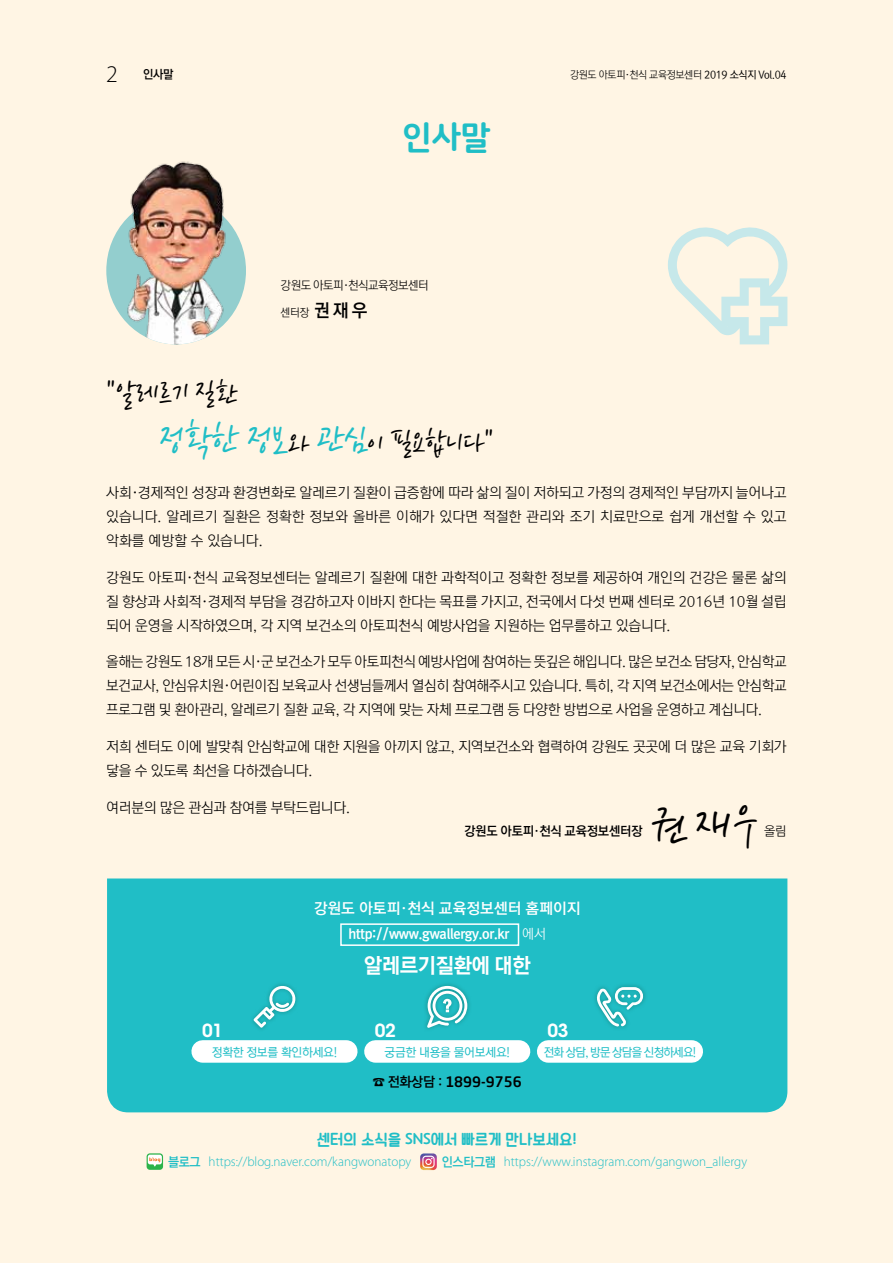
<style>
.page{position:relative;width:893px;height:1263px;background:#fff5e4}
.page>*{position:absolute;margin:0;border:0;box-sizing:border-box;transform-origin:0 0}
.t1{font:51px "THEFACESHOP";color:#000;scale:.96 1}
.t2{font:33px "Nanum Square Round OTFEB";color:#20bec6}
.t3{font:31.5px/48.3px "THEFACESHOP";letter-spacing:-.02em;color:#000}
.t4{font:21px "Rix M Go EB";letter-spacing:-.03em;color:#fff}
.t5{font:600 18px "ITC Avant Garde Std";color:#fff}
.t6{font:15px "ic OT Appgulim R";letter-spacing:-.01em;color:#20bec6}
.t7{font:15px "Rix M Go B";color:#fff}
.t8{font:14.25px/24px "Rix M Go L";letter-spacing:-.02em;color:#000;text-align:justify}
.t9{font:500 14.25px "Neo Sans Pro";color:#000}
.t10{font:300 13.5px "Myriad Pro";color:#20bec6}
.t11{font:13.5px "Rix M Go EB";letter-spacing:-.02em;color:#fff}
.t12{font:12.75px "Rix M Go B";letter-spacing:-.02em;color:#000}
.t13{font:12.75px "Rix M Go L";color:#000}
.t14{font:12px "Rix M Go M";letter-spacing:-.02em;color:#20bec6}
.t15{font:12px "Rix M Go M";letter-spacing:-.06em;color:#20bec6}
.t16{font:12px "Rix M Go L";letter-spacing:-.04em;color:#000}
.t17{font:12px "Rix M Go B";color:#000;scale:.96 1}
.t18{font:11.25px "Rix M Go L";color:#000}
.t19{font:10.5px "Rix M Go L";letter-spacing:-.03em;color:#000;scale:.96 1}
.s1{font-family:"Myriad Pro";font-weight:300;font-size:24px}
.s2{font-family:"Rix M Go M"}
.s3{font-family:"Rix M Go B";font-size:18px}
.s4{font-size:42.15px;color:#20bec6}
.s5{font-family:"Rix M Go L"}
.s6{font-family:"Rix M Go L";font-weight:400;font-size:13.5px}
.s7{font-family:"Rix M Go B";font-weight:400;font-size:13.5px}
.s8{font-family:"Rix M Go B";font-weight:400;font-size:12.9px}
</style>
<div class="page">
<div style="left:106px;top:197px;width:140px;height:147px;background:#93cece;border-radius:50%"></div>
<img style="left:113px;top:161px;width:117px;height:183px">
<div style="left:147px;top:1153px;width:16px;height:17px;background:#2cb34a;border-radius:3px"></div>
<svg style="left:148px;top:1154px;width:14px;height:12px"></svg>
<svg style="left:420px;top:1153px;width:17px;height:17px"></svg>
<div style="left:107px;top:878px;width:680px;height:234px;background:#20bec6"></div>
<div style="left:310px;top:896px;width:274px;height:84px;background:#20bec6"></div>
<div style="left:203px;top:1040px;width:143px;height:23px;background:#fff"></div>
<div style="left:375px;top:1040px;width:144px;height:23px;background:#fff"></div>
<div style="left:548px;top:1040px;width:144px;height:23px;background:#fff"></div>
<div style="left:423px;top:981px;width:49px;height:51px;background:#12716a;opacity:.6"></div>
<svg style="left:427px;top:986px;width:40px;height:42px;background:#73ced1"></svg>
<div style="left:249px;top:981px;width:51px;height:51px;background:#20bec6"></div>
<svg style="left:253px;top:985px;width:44px;height:43px"></svg>
<div style="left:592px;top:982px;width:55px;height:49px;background:#12716a;opacity:.6"></div>
<svg style="left:596px;top:987px;width:47px;height:39px;background:#5dc9cd"></svg>
<div style="left:340px;top:923px;width:179px;height:23px;border:2px solid #fff"></div>
<svg style="left:668px;top:227px;width:119px;height:117px"></svg>
<p class="t17" style="left:106px;top:68px;width:72px"><span class="s1">2</span> 인사말</p>
<p class="t19" style="left:570px;top:69px;width:227px">강원도 아토피·천식 교육정보센터 <span class="s2">2019 소식지 Vol.04</span></p>
<h2 class="t2" style="left:402px;top:118px;width:90px">인사말</h2>
<p class="t16" style="left:281px;top:279px;width:150px">강원도 아토피·천식교육정보센터</p>
<p class="t18" style="left:281px;top:306px;width:88px">센터장 <span class="s3">권 재 우</span></p>
<h3 class="t3" style="left:159px;top:371px;width:337px;text-indent:-52px">"알레르기 질환<br><span class="s4">정확한 정보</span>와 <span class="s4">관심</span>이 필요합니다"</h3>
<p class="t8" style="left:106px;top:481px;width:682px">사회·경제적인 성장과 환경변화로 알레르기 질환이 급증함에 따라 삶의 질이 저하되고 가정의 경제적인 부담까지 늘어나고 있습니다. 알레르기 질환은 정확한 정보와 올바른 이해가 있다면 적절한 관리와 조기 치료만으로 쉽게 개선할 수 있고 악화를 예방할 수 있습니다.</p>
<p class="t8" style="left:106px;top:565px;width:682px">강원도 아토피·천식 교육정보센터는 알레르기 질환에 대한 과학적이고 정확한 정보를 제공하여 개인의 건강은 물론 삶의 질 향상과 사회적·경제적 부담을 경감하고자 이바지 한다는 목표를 가지고, 전국에서 다섯 번째 센터로 2016년 10월 설립 되어 운영을 시작하였으며, 각 지역 보건소의 아토피천식 예방사업을 지원하는 업무를하고 있습니다.</p>
<p class="t8" style="left:106px;top:650px;width:682px">올해는 강원도 18개 모든 시·군 보건소가 모두 아토피천식 예방사업에 참여하는 뜻깊은 해입니다. 많은 보건소 담당자, 안심학교 보건교사, 안심유치원·어린이집 보육교사 선생님들께서 열심히 참여해주시고 있습니다. 특히, 각 지역 보건소에서는 안심학교 프로그램 및 환아관리, 알레르기 질환 교육, 각 지역에 맞는 자체 프로그램 등 다양한 방법으로 사업을 운영하고 계십니다.</p>
<p class="t8" style="left:106px;top:735px;width:682px">저희 센터도 이에 발맞춰 안심학교에 대한 지원을 아끼지 않고, 지역보건소와 협력하여 강원도 곳곳에 더 많은 교육 기회가 닿을 수 있도록 최선을 다하겠습니다.</p>
<p class="t8" style="left:106px;top:796px;width:245px">여러분의 많은 관심과 참여를 부탁드립니다.</p>
<p class="t12" style="left:464px;top:824px;width:180px">강원도 아토피·천식 교육정보센터장</p>
<h1 class="t1" style="left:651px;top:797px;width:113px">권재우</h1>
<p class="t13" style="left:764px;top:824px;width:24px">올림</p>
<p class="t7" style="left:314px;top:900px;width:268px">강원도 아토피·천식 교육정보센터 홈페이지</p>
<p class="t11" style="left:348px;top:927px;width:199px">http://www.gwallergy.or.kr <span class="s5">에서</span></p>
<h3 class="t4" style="left:364px;top:954px;width:168px">알레르기질환에 대한</h3>
<p class="t5" style="left:202px;top:1019px;width:23px">01</p>
<p class="t5" style="left:375px;top:1019px;width:23px">02</p>
<p class="t5" style="left:547px;top:1019px;width:23px">03</p>
<p class="t14" style="left:212px;top:1045px;width:127px">정확한 정보를 확인하세요!</p>
<p class="t14" style="left:384px;top:1045px;width:127px">궁금한 내용을 물어보세요!</p>
<p class="t15" style="left:544px;top:1045px;width:154px">전화 상담, 방문 상담을 신청하세요!</p>
<p class="t9" style="left:373px;top:1072px;width:150px"><span class="s6">☎</span> <span class="s7">전화상담 :</span> 1899-9756</p>
<p class="t6" style="left:317px;top:1131px;width:261px">센터의 소식을 SNS에서 빠르게 만나보세요!</p>
<p class="t10" style="left:168px;top:1153px;width:245px"><span class="s8">블로그</span> https://blog.naver.com/kangwonatopy</p>
<p class="t10" style="left:442px;top:1153px;width:307px"><span class="s8">인스타그램</span> https://www.instagram.com/gangwon_allergy</p>
</div>
